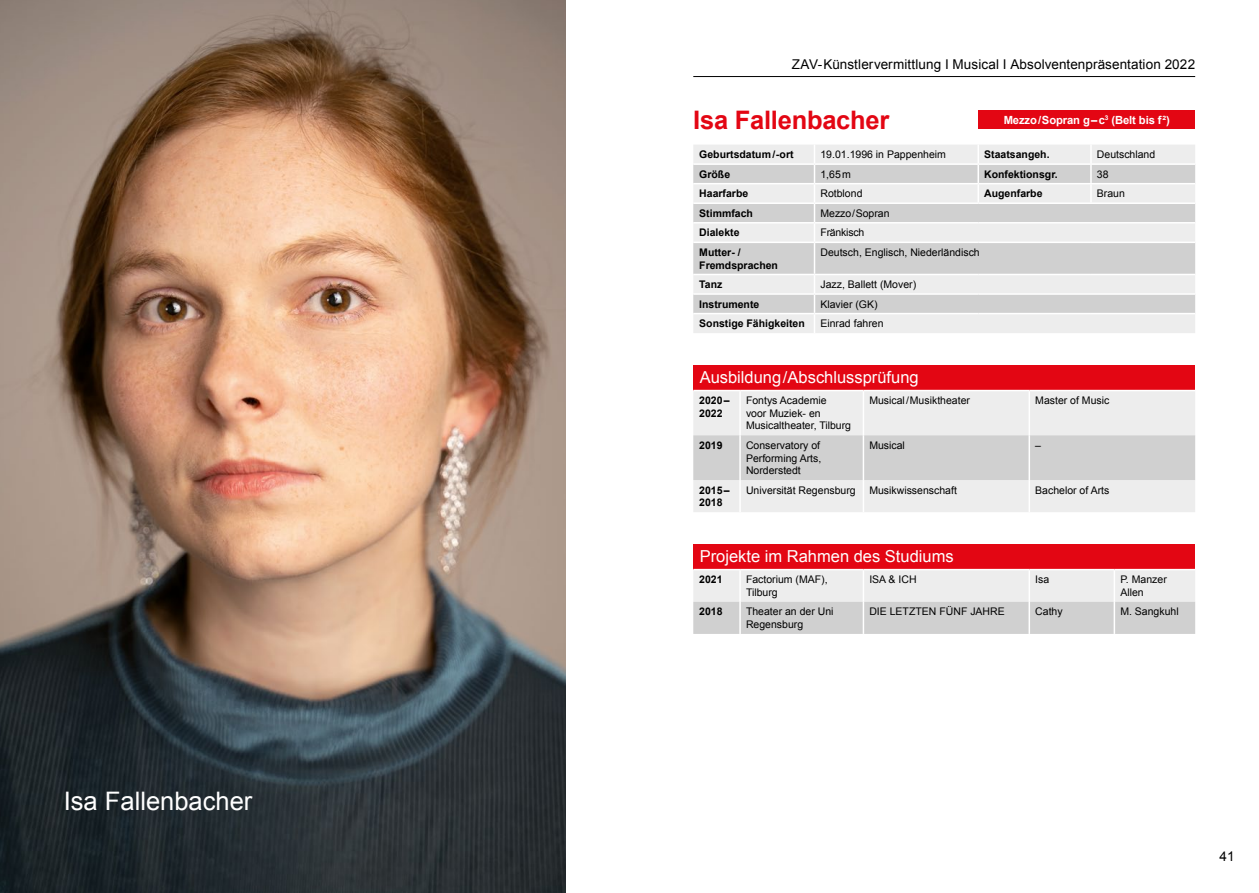
<style>
.page{position:relative;width:1259px;height:893px;background:#fff}
.page>*{position:absolute;margin:0;border:0;box-sizing:border-box;transform-origin:0 0}
.t1{font:700 25.5px "Arial";letter-spacing:-.01em;color:#e30613}
.t2{font:25.5px "Arial";color:#fff}
.Tab_Subhead{font:16.5px "Arial";color:#fff}
.t3{font:13.5px "Arial";letter-spacing:.005em;color:#000}
.t4{font:700 11.25px "Arial";letter-spacing:-.01em;color:#fff}
.Tab_Inhalt{font:10.5px/12.6px "Arial";color:#000}
.Tab_Inhalt-2{font:700 10.5px/12.6px "Arial";color:#000}
.Tab_Inhalt-3{font:10.5px "Arial";letter-spacing:-.02em;color:#000}
</style>
<div class="page">
<hr style="left:693px;top:76px;width:502px;height:1px;background:#000">
<div style="left:693px;top:544px;width:502px;height:26px;background:#e30613"></div>
<svg style="left:693px;top:570px;width:502px;height:64px;background:#dedede"></svg>
<hr style="left:739px;top:570px;width:2px;height:32px;background:#fff">
<hr style="left:862px;top:570px;width:2px;height:32px;background:#fff">
<hr style="left:1028px;top:570px;width:2px;height:32px;background:#fff">
<hr style="left:1113px;top:570px;width:2px;height:32px;background:#fff">
<hr style="left:739px;top:602px;width:2px;height:32px;background:#fff">
<hr style="left:862px;top:602px;width:2px;height:32px;background:#fff">
<hr style="left:1028px;top:602px;width:2px;height:32px;background:#fff">
<hr style="left:1113px;top:602px;width:2px;height:32px;background:#fff">
<hr style="left:693px;top:569px;width:47px;height:1px;background:#fff">
<hr style="left:740px;top:569px;width:123px;height:1px;background:#fff">
<hr style="left:863px;top:569px;width:166px;height:1px;background:#fff">
<hr style="left:1029px;top:569px;width:85px;height:1px;background:#fff">
<hr style="left:1114px;top:569px;width:81px;height:1px;background:#fff">
<div style="left:693px;top:365px;width:502px;height:26px;background:#e30613"></div>
<div style="left:693px;top:391px;width:502px;height:121px;background:#ededed"></div>
<div style="left:693px;top:435px;width:502px;height:45px;background:#d0d0d0"></div>
<hr style="left:739px;top:391px;width:2px;height:44px;background:#fff">
<hr style="left:862px;top:391px;width:2px;height:44px;background:#fff">
<hr style="left:1028px;top:391px;width:2px;height:44px;background:#fff">
<hr style="left:739px;top:435px;width:2px;height:45px;background:#fff">
<hr style="left:862px;top:435px;width:2px;height:45px;background:#fff">
<hr style="left:1028px;top:435px;width:2px;height:45px;background:#fff">
<hr style="left:739px;top:480px;width:2px;height:32px;background:#fff">
<hr style="left:862px;top:480px;width:2px;height:32px;background:#fff">
<hr style="left:1028px;top:480px;width:2px;height:32px;background:#fff">
<hr style="left:693px;top:390px;width:47px;height:1px;background:#fff">
<hr style="left:740px;top:390px;width:123px;height:1px;background:#fff">
<hr style="left:863px;top:390px;width:166px;height:1px;background:#fff">
<hr style="left:1029px;top:390px;width:166px;height:1px;background:#fff">
<div style="left:693px;top:145px;width:502px;height:188px;background:#ededed"></div>
<svg style="left:693px;top:165px;width:502px;height:148px;background:#dbdbdb"></svg>
<hr style="left:693px;top:163px;width:121px;height:2px;background:#fff">
<hr style="left:814px;top:163px;width:164px;height:2px;background:#fff">
<hr style="left:978px;top:163px;width:113px;height:2px;background:#fff">
<hr style="left:1091px;top:163px;width:104px;height:2px;background:#fff">
<hr style="left:693px;top:183px;width:121px;height:1px;background:#fff">
<hr style="left:814px;top:183px;width:164px;height:1px;background:#fff">
<svg style="left:977px;top:145px;width:2px;height:57px"></svg>
<hr style="left:978px;top:183px;width:113px;height:1px;background:#fff">
<svg style="left:1090px;top:145px;width:1px;height:57px"></svg>
<hr style="left:1091px;top:183px;width:104px;height:1px;background:#fff">
<hr style="left:693px;top:202px;width:121px;height:2px;background:#fff">
<hr style="left:814px;top:202px;width:164px;height:2px;background:#fff">
<hr style="left:978px;top:202px;width:113px;height:2px;background:#fff">
<hr style="left:1091px;top:202px;width:104px;height:2px;background:#fff">
<hr style="left:693px;top:222px;width:121px;height:2px;background:#fff">
<svg style="left:814px;top:145px;width:1px;height:97px"></svg>
<hr style="left:814px;top:222px;width:164px;height:2px;background:#fff">
<hr style="left:978px;top:222px;width:113px;height:2px;background:#fff">
<hr style="left:1091px;top:222px;width:104px;height:2px;background:#fff">
<hr style="left:693px;top:242px;width:121px;height:1px;background:#fff">
<hr style="left:814px;top:243px;width:1px;height:31px;background:#fff">
<hr style="left:814px;top:242px;width:164px;height:1px;background:#fff">
<hr style="left:978px;top:242px;width:113px;height:1px;background:#fff">
<hr style="left:1091px;top:242px;width:104px;height:1px;background:#fff">
<hr style="left:693px;top:274px;width:121px;height:1px;background:#fff">
<hr style="left:814px;top:274px;width:164px;height:1px;background:#fff">
<hr style="left:978px;top:274px;width:113px;height:1px;background:#fff">
<hr style="left:1091px;top:274px;width:104px;height:1px;background:#fff">
<hr style="left:693px;top:293px;width:121px;height:2px;background:#fff">
<svg style="left:814px;top:275px;width:1px;height:58px"></svg>
<hr style="left:814px;top:293px;width:164px;height:2px;background:#fff">
<hr style="left:978px;top:293px;width:113px;height:2px;background:#fff">
<hr style="left:1091px;top:293px;width:104px;height:2px;background:#fff">
<hr style="left:693px;top:313px;width:121px;height:1px;background:#fff">
<hr style="left:814px;top:313px;width:164px;height:1px;background:#fff">
<hr style="left:978px;top:313px;width:113px;height:1px;background:#fff">
<hr style="left:1091px;top:313px;width:104px;height:1px;background:#fff">
<img style="left:0;top:0;width:566px;height:893px">
<div style="left:978px;top:111px;width:217px;height:18px;background:#e30613"></div>
<p class="t2" style="left:64px;top:784px;width:190px">Isa Fallenbacher</p>
<p class="t3" style="left:792px;top:55px;width:405px">ZAV-Künstlervermittlung I Musical I Absolventenpräsentation 2022</p>
<p class="t1" style="left:693px;top:103px;width:198px">Isa Fallenbacher</p>
<p class="Tab_Inhalt-2" style="left:699px;top:148px;width:96px">Geburtsdatum/-ort</p>
<p class="Tab_Inhalt" style="left:820px;top:148px;width:127px">19.01.1996 in Pappenheim</p>
<p class="Tab_Inhalt-2" style="left:984px;top:148px;width:67px">Staatsangeh.</p>
<p class="Tab_Inhalt" style="left:1097px;top:148px;width:60px">Deutschland</p>
<p class="Tab_Inhalt-2" style="left:699px;top:168px;width:32px">Größe</p>
<p class="Tab_Inhalt" style="left:820px;top:168px;width:32px">1,65m</p>
<p class="Tab_Inhalt-2" style="left:984px;top:168px;width:75px">Konfektionsgr.</p>
<p class="Tab_Inhalt" style="left:1097px;top:168px;width:13px">38</p>
<p class="Tab_Inhalt-2" style="left:699px;top:188px;width:51px">Haarfarbe</p>
<p class="Tab_Inhalt" style="left:820px;top:187px;width:44px">Rotblond</p>
<p class="Tab_Inhalt-2" style="left:984px;top:188px;width:60px">Augenfarbe</p>
<p class="Tab_Inhalt" style="left:1097px;top:187px;width:30px">Braun</p>
<p class="Tab_Inhalt-2" style="left:699px;top:207px;width:55px">Stimmfach</p>
<p class="Tab_Inhalt" style="left:820px;top:207px;width:71px">Mezzo/Sopran</p>
<p class="Tab_Inhalt-2" style="left:699px;top:227px;width:42px">Dialekte</p>
<p class="Tab_Inhalt-3" style="left:820px;top:226px;width:45px">Fränkisch</p>
<p class="Tab_Inhalt-2" style="left:699px;top:246px;width:80px">Mutter- /<br>Fremdsprachen</p>
<p class="Tab_Inhalt" style="left:820px;top:246px;width:161px">Deutsch, Englisch, Niederländisch</p>
<p class="Tab_Inhalt-2" style="left:699px;top:278px;width:25px">Tanz</p>
<p class="Tab_Inhalt" style="left:820px;top:278px;width:97px">Jazz, Ballett (Mover)</p>
<p class="Tab_Inhalt-2" style="left:699px;top:298px;width:62px">Instrumente</p>
<p class="Tab_Inhalt" style="left:820px;top:298px;width:59px">Klavier (GK)</p>
<p class="Tab_Inhalt-2" style="left:699px;top:317px;width:107px">Sonstige Fähigkeiten</p>
<p class="Tab_Inhalt" style="left:820px;top:317px;width:65px">Einrad fahren</p>
<p class="t4" style="left:1003px;top:112px;width:168px">Mezzo/Sopran g – c<sup>3</sup> (Belt bis f²)</p>
<p class="Tab_Subhead" style="left:699px;top:366px;width:221px">Ausbildung/Abschlussprüfung</p>
<p class="Tab_Inhalt-2" style="left:699px;top:394px;width:32px">2020–<br>2022</p>
<p class="Tab_Inhalt" style="left:746px;top:394px;width:107px">Fontys Academie<br>voor Muziek- en<br>Musicaltheater, Tilburg</p>
<p class="Tab_Inhalt" style="left:869px;top:394px;width:102px">Musical/Musiktheater</p>
<p class="Tab_Inhalt" style="left:1035px;top:394px;width:76px">Master of Music</p>
<p class="Tab_Inhalt-2" style="left:699px;top:439px;width:25px">2019</p>
<p class="Tab_Inhalt" style="left:746px;top:439px;width:77px;text-align:justify">Conservatory of Performing Arts, Norderstedt</p>
<p class="Tab_Inhalt" style="left:869px;top:439px;width:37px">Musical</p>
<p class="Tab_Inhalt" style="left:1035px;top:439px;width:7px">–</p>
<p class="Tab_Inhalt-2" style="left:699px;top:484px;width:32px">2015–<br>2018</p>
<p class="Tab_Inhalt" style="left:746px;top:484px;width:111px">Universität Regensburg</p>
<p class="Tab_Inhalt" style="left:869px;top:484px;width:89px">Musikwissenschaft</p>
<p class="Tab_Inhalt" style="left:1035px;top:484px;width:76px">Bachelor of Arts</p>
<p class="Tab_Subhead" style="left:699px;top:545px;width:256px">Projekte im Rahmen des Studiums</p>
<p class="Tab_Inhalt-2" style="left:699px;top:573px;width:25px">2021</p>
<p class="Tab_Inhalt" style="left:746px;top:573px;width:83px">Factorium (MAF),<br>Tilburg</p>
<p class="Tab_Inhalt" style="left:869px;top:573px;width:49px">ISA &amp; ICH</p>
<p class="Tab_Inhalt" style="left:1035px;top:573px;width:16px">Isa</p>
<p class="Tab_Inhalt" style="left:1120px;top:573px;width:48px">P. Manzer<br>Allen</p>
<p class="Tab_Inhalt-2" style="left:699px;top:606px;width:25px">2018</p>
<p class="Tab_Inhalt" style="left:746px;top:605px;width:89px">Theater an der Uni<br>Regensburg</p>
<p class="Tab_Inhalt" style="left:869px;top:605px;width:137px">DIE LETZTEN FÜNF JAHRE</p>
<p class="Tab_Inhalt" style="left:1035px;top:605px;width:29px">Cathy</p>
<p class="Tab_Inhalt" style="left:1120px;top:605px;width:60px">M. Sangkuhl</p>
<p class="t3" style="left:1219px;top:848px;width:17px">41</p>
</div>
